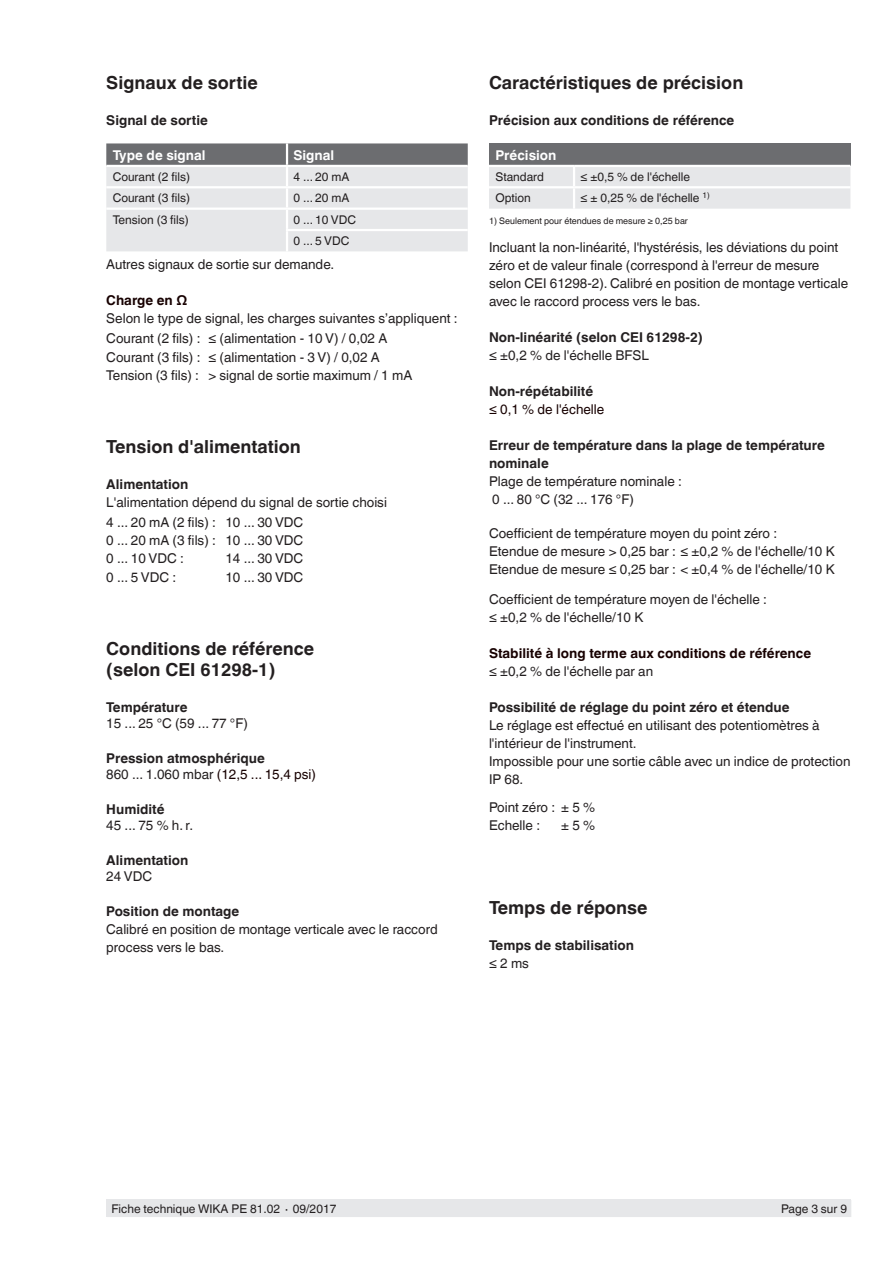
<style>
.page{position:relative;width:893px;height:1263px;background:#fff}
.page>*{position:absolute;margin:0;border:0;box-sizing:border-box;transform-origin:0 0}
.t1{font:700 18px/21px "Helvetica World";color:#231f20}
.t2{font:13.5px/18px "Helvetica World";color:#231f20}
.t3{font:700 13.5px/16.5px "Helvetica World";color:#231f20}
.t4{font:700 13.5px "Helvetica World";color:#170000}
.t5{font:700 13.5px "Helvetica World";color:#fff}
.t6{font:13.5px "Helvetica World";color:#170000}
.t7{font:12px/21.3px "Helvetica World";color:#231f20}
.t8{font:9px "Helvetica World";color:#231f20}
.s1{font-weight:400}
.s2{font-weight:400;color:#170000}
</style>
<div class="page">
<div style="left:106px;top:1199px;width:744px;height:18px;background:#e6e7e9"></div>
<svg style="left:106px;top:143px;width:362px;height:108px;background:#cfd0d2"></svg>
<hr style="left:286px;top:229px;width:182px;height:2px;background:#fff">
<hr style="left:286px;top:231px;width:2px;height:20px;background:#fff">
<div style="left:489px;top:143px;width:361px;height:23px;background:#6c6d70"></div>
<hr style="left:489px;top:165px;width:85px;height:2px;background:#fff">
<hr style="left:574px;top:165px;width:276px;height:2px;background:#fff">
<div style="left:489px;top:167px;width:361px;height:42px;background:#e6e7e9"></div>
<hr style="left:489px;top:186px;width:85px;height:2px;background:#fff">
<hr style="left:574px;top:186px;width:276px;height:2px;background:#fff">
<hr style="left:573px;top:188px;width:2px;height:21px;background:#fff">
<h1 class="t1" style="left:106px;top:73px;width:153px">Signaux de sortie</h1>
<p class="t3" style="left:106px;top:113px;width:103px">Signal de sortie</p>
<p class="t5" style="left:113px;top:147px;width:94px">Type de signal</p>
<p class="t5" style="left:293px;top:147px;width:42px">Signal</p>
<p class="t7" style="left:113px;top:166px;width:79px">Courant (2 fils)</p>
<p class="t7" style="left:293px;top:166px;width:58px">4 ... 20 mA</p>
<p class="t7" style="left:113px;top:187px;width:79px">Courant (3 fils)</p>
<p class="t7" style="left:293px;top:187px;width:58px">0 ... 20 mA</p>
<p class="t7" style="left:113px;top:209px;width:78px">Tension (3 fils)</p>
<p class="t7" style="left:293px;top:209px;width:64px">0 ... 10 VDC<br>0 ... 5 VDC</p>
<p class="t2" style="left:106px;top:256px;width:230px">Autres signaux de sortie sur demande.</p>
<p class="t4" style="left:106px;top:293px;width:83px">Charge en Ω</p>
<p class="t2" style="left:106px;top:309px;width:353px;line-height:20px">Selon le type de signal, les charges suivantes s’appliquent :<br>Courant (2 fils) : ≤ (alimentation - 10 V) / 0,02 A</p>
<p class="t2" style="left:106px;top:348px;width:308px">Courant (3 fils) : ≤ (alimentation - 3 V) / 0,02 A<br>Tension (3 fils) : &gt; signal de sortie maximum / 1 mA</p>
<h1 class="t1" style="left:106px;top:436px;width:196px">Tension d'alimentation</h1>
<p class="t3" style="left:106px;top:476px;width:84px">Alimentation</p>
<p class="t2" style="left:106px;top:492px;width:282px;line-height:20px">L'alimentation dépend du signal de sortie choisi<br>4 ... 20 mA (2 fils) : 10 ... 30 VDC</p>
<p class="t2" style="left:106px;top:531px;width:199px">0 ... 20 mA (3 fils) : 10 ... 30 VDC<br>0 ... 10 VDC :</p>
<p class="t2" style="left:225px;top:550px;width:80px">14 ... 30 VDC</p>
<p class="t2" style="left:106px;top:568px;width:72px">0 ... 5 VDC :</p>
<p class="t2" style="left:225px;top:568px;width:80px">10 ... 30 VDC</p>
<h1 class="t1" style="left:106px;top:638px;width:209px">Conditions de référence (selon CEI 61298-1)</h1>
<p class="t3" style="left:106px;top:699px;width:83px">Température</p>
<p class="t2" style="left:106px;top:715px;width:143px">15 ... 25 °C (59 ... 77 °F)</p>
<p class="t3" style="left:106px;top:750px;width:211px">Pression atmosphérique<br><span class="s1">860 ... 1.060 mbar</span> <span class="s2">(12,5 ... 15,4 psi)</span></p>
<p class="t3" style="left:106px;top:801px;width:60px">Humidité</p>
<p class="t2" style="left:106px;top:817px;width:88px">45 ... 75 % h. r.</p>
<p class="t3" style="left:106px;top:852px;width:84px">Alimentation</p>
<p class="t2" style="left:106px;top:868px;width:47px">24 VDC</p>
<p class="t3" style="left:106px;top:903px;width:134px">Position de montage</p>
<p class="t2" style="left:106px;top:920px;width:333px">Calibré en position de montage verticale avec le raccord process vers le bas.</p>
<h1 class="t1" style="left:489px;top:73px;width:256px">Caractéristiques de précision</h1>
<p class="t3" style="left:489px;top:113px;width:247px">Précision aux conditions de référence</p>
<p class="t5" style="left:495px;top:147px;width:63px">Précision</p>
<p class="t7" style="left:495px;top:166px;width:50px">Standard</p>
<p class="t7" style="left:580px;top:166px;width:111px">≤ ±0,5 % de l'échelle</p>
<p class="t7" style="left:495px;top:187px;width:37px">Option</p>
<p class="t7" style="left:580px;top:187px;width:131px">≤ ± 0,25 % de l'échelle <sup>1)</sup></p>
<p class="t8" style="left:489px;top:215px;width:200px">1) Seulement pour étendues de mesure ≥ 0,25 bar</p>
<p class="t2" style="left:489px;top:238px;width:361px">Incluant la non-linéarité, l'hystérésis, les déviations du point zéro et de valeur finale (correspond à l'erreur de mesure selon CEI 61298-2). Calibré en position de montage verticale avec le raccord process vers le bas.</p>
<p class="t3" style="left:489px;top:329px;width:215px">Non-linéarité (selon CEI 61298-2)</p>
<p class="t2" style="left:489px;top:346px;width:161px">≤ ±0,2 % de l'échelle BFSL</p>
<p class="t3" style="left:489px;top:383px;width:106px">Non-répétabilité</p>
<p class="t6" style="left:489px;top:402px;width:117px">≤ 0,1 % de l'échelle</p>
<p class="t3" style="left:489px;top:436px;width:337px;line-height:18px">Erreur de température dans la plage de température nominale</p>
<p class="t2" style="left:489px;top:472px;width:194px">Plage de température nominale :<br>0 ... 80 °C (32 ... 176 °F)</p>
<p class="t2" style="left:489px;top:524px;width:347px">Coefficient de température moyen du point zéro :<br>Etendue de mesure &gt; 0,25 bar : ≤ ±0,2 % de l'échelle/10 K<br>Etendue de mesure ≤ 0,25 bar : &lt; ±0,4 % de l'échelle/10 K</p>
<p class="t2" style="left:489px;top:591px;width:279px">Coefficient de température moyen de l'échelle : ≤ ±0,2 % de l'échelle/10 K</p>
<p class="t4" style="left:489px;top:646px;width:324px">Stabilité à long terme aux conditions de référence</p>
<p class="t2" style="left:489px;top:663px;width:166px">≤ ±0,2 % de l'échelle par an</p>
<p class="t3" style="left:489px;top:699px;width:302px">Possibilité de réglage du point zéro et étendue</p>
<p class="t2" style="left:489px;top:717px;width:363px">Le réglage est effectué en utilisant des potentiomètres à l'intérieur de l'instrument.<br>Impossible pour une sortie câble avec un indice de protection IP 68.</p>
<p class="t2" style="left:489px;top:798px;width:108px">Point zéro : ± 5 %<br>Echelle :</p>
<p class="t2" style="left:561px;top:816px;width:36px">± 5 %</p>
<h1 class="t1" style="left:489px;top:897px;width:160px">Temps de réponse</h1>
<p class="t3" style="left:489px;top:937px;width:147px">Temps de stabilisation</p>
<p class="t2" style="left:489px;top:954px;width:41px">≤ 2 ms</p>
<p class="t7" style="left:111px;top:1198px;width:226px">Fiche technique WIKA PE 81.02 ∙ 09/2017</p>
<p class="t7" style="left:781px;top:1198px;width:67px">Page 3 sur 9</p>
</div>
